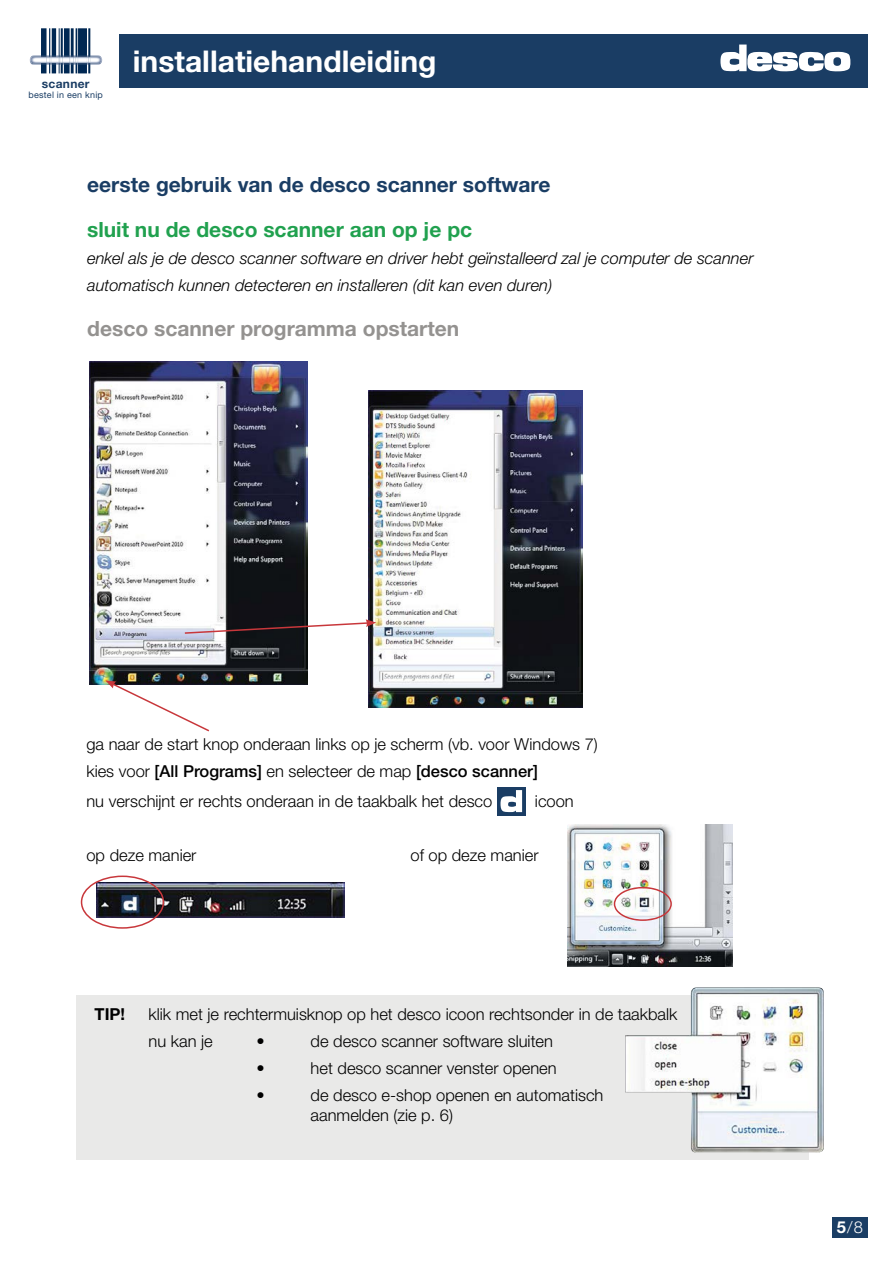
<style>
.page{position:relative;width:893px;height:1263px;background:#fff}
.page>*{position:absolute;margin:0;border:0;box-sizing:border-box;transform-origin:0 0}
.t1{font:700 30px "Helvetica Neue LT Std";color:#fff}
.t2{font:700 21px "Helvetica Neue LT Std";color:#1a3d64}
.t3{font:700 21px "Helvetica Neue LT Std";color:#21a14f}
.t4{font:700 21px "Helvetica Neue LT Std";color:#949290}
.t5{font:300 16.5px/27px "Helvetica Neue LT Std";color:#000}
.t6{font:italic 300 16.5px/27px "Helvetica Neue LT Std";color:#000}
.t7{font:700 16.5px "Helvetica Neue LT Std";color:#000}
.t8{font:300 16.5px "Helvetica Neue LT Std";color:#fff}
.t9{font:16.5px "Helvetica Neue LT Std";color:#000}
.t10{font:700 12px "Helvetica Neue LT Std";letter-spacing:.025em;color:#1a3d64}
.t11{font:9px "Helvetica Neue LT Std";letter-spacing:.025em;color:#1a3d64}
.s1{font-weight:500}
.s2{font-weight:700}
</style>
<div class="page">
<div style="left:119px;top:34px;width:748px;height:53px;background:#1a3d64"></div>
<svg style="left:720px;top:45px;width:130px;height:26px"></svg>
<div style="left:832px;top:1217px;width:35px;height:20px;background:#1a3d64"></div>
<hr style="left:49px;top:28px;width:1px;height:45px;background:#002853">
<hr style="left:52px;top:28px;width:4px;height:45px;background:#002853">
<div style="left:64px;top:28px;width:6px;height:45px;background:#002853"></div>
<hr style="left:71px;top:28px;width:3px;height:45px;background:#002853">
<hr style="left:59px;top:28px;width:1px;height:45px;background:#002853">
<div style="left:78px;top:28px;width:9px;height:45px;background:#002853"></div>
<hr style="left:76px;top:28px;width:1px;height:45px;background:#002853">
<hr style="left:61px;top:28px;width:2px;height:45px;background:#002853">
<div style="left:41px;top:28px;width:6px;height:45px;background:#002853"></div>
<hr style="left:88px;top:28px;width:2px;height:45px;background:#002853">
<img style="left:30px;top:55px;width:71px;height:10px">
<img style="left:30px;top:56px;width:72px;height:7px">
<svg style="left:41px;top:55px;width:49px;height:10px"></svg>
<div style="left:77px;top:995px;width:732px;height:165px;background:#e9e9e8"></div>
<img style="left:625px;top:987px;width:199px;height:165px">
<img style="left:89px;top:361px;width:219px;height:324px">
<svg style="left:105px;top:680px;width:104px;height:51px"></svg>
<img style="left:164px;top:882px;width:181px;height:36px">
<svg style="left:81px;top:875px;width:83px;height:54px"></svg>
<img style="left:567px;top:825px;width:166px;height:142px">
<svg style="left:614px;top:887px;width:58px;height:34px"></svg>
<div style="left:497px;top:787px;width:29px;height:28px;background:#1a3d64"></div>
<svg style="left:500px;top:790px;width:22px;height:22px"></svg>
<img style="left:368px;top:390px;width:215px;height:317px">
<svg style="left:185px;top:619px;width:191px;height:15px"></svg>
<p class="t10" style="left:42px;top:77px;width:49px">scanner</p>
<p class="t11" style="left:29px;top:90px;width:76px">bestel in een knip</p>
<h1 class="t1" style="left:133px;top:43px;width:305px">installatiehandleiding</h1>
<p class="t2" style="left:87px;top:172px;width:465px">eerste gebruik van de desco scanner software</p>
<p class="t3" style="left:87px;top:217px;width:387px">sluit nu de desco scanner aan op je pc</p>
<p class="t6" style="left:87px;top:245px;width:668px">enkel als je de desco scanner software en driver hebt geïnstalleerd zal je computer de scanner automatisch kunnen detecteren en installeren (dit kan even duren)</p>
<p class="t4" style="left:87px;top:316px;width:374px">desco scanner programma opstarten</p>
<p class="t5" style="left:86px;top:730px;width:513px">ga naar de start knop onderaan links op je scherm (vb. voor Windows 7) kies voor <span class="s1">[All Programs]</span> en selecteer de map <span class="s1">[desco scanner]</span></p>
<p class="t5" style="left:86px;top:787px;width:407px">nu verschijnt er rechts onderaan in de taakbalk het desco</p>
<p class="t5" style="left:535px;top:788px;width:40px">icoon</p>
<p class="t5" style="left:86px;top:842px;width:112px">op deze manier</p>
<p class="t5" style="left:410px;top:842px;width:130px">of op deze manier</p>
<p class="t7" style="left:95px;top:1004px;width:32px">TIP!</p>
<p class="t5" style="left:149px;top:1000px;width:530px">klik met je rechtermuisknop op het desco icoon rechtsonder in de taakbalk nu kan je</p>
<p class="t9" style="left:257px;top:1031px;width:10px">•</p>
<p class="t5" style="left:311px;top:1027px;width:244px">de desco scanner software sluiten</p>
<p class="t9" style="left:257px;top:1058px;width:10px">•</p>
<p class="t5" style="left:311px;top:1054px;width:248px">het desco scanner venster openen</p>
<p class="t9" style="left:257px;top:1085px;width:10px">•</p>
<p class="t5" style="left:311px;top:1085px;width:294px;line-height:19.8px">de desco e-shop openen en automatisch aanmelden (zie p. 6)</p>
<p class="t8" style="left:837px;top:1217px;width:28px"><span class="s2">5</span>/8</p>
</div>
